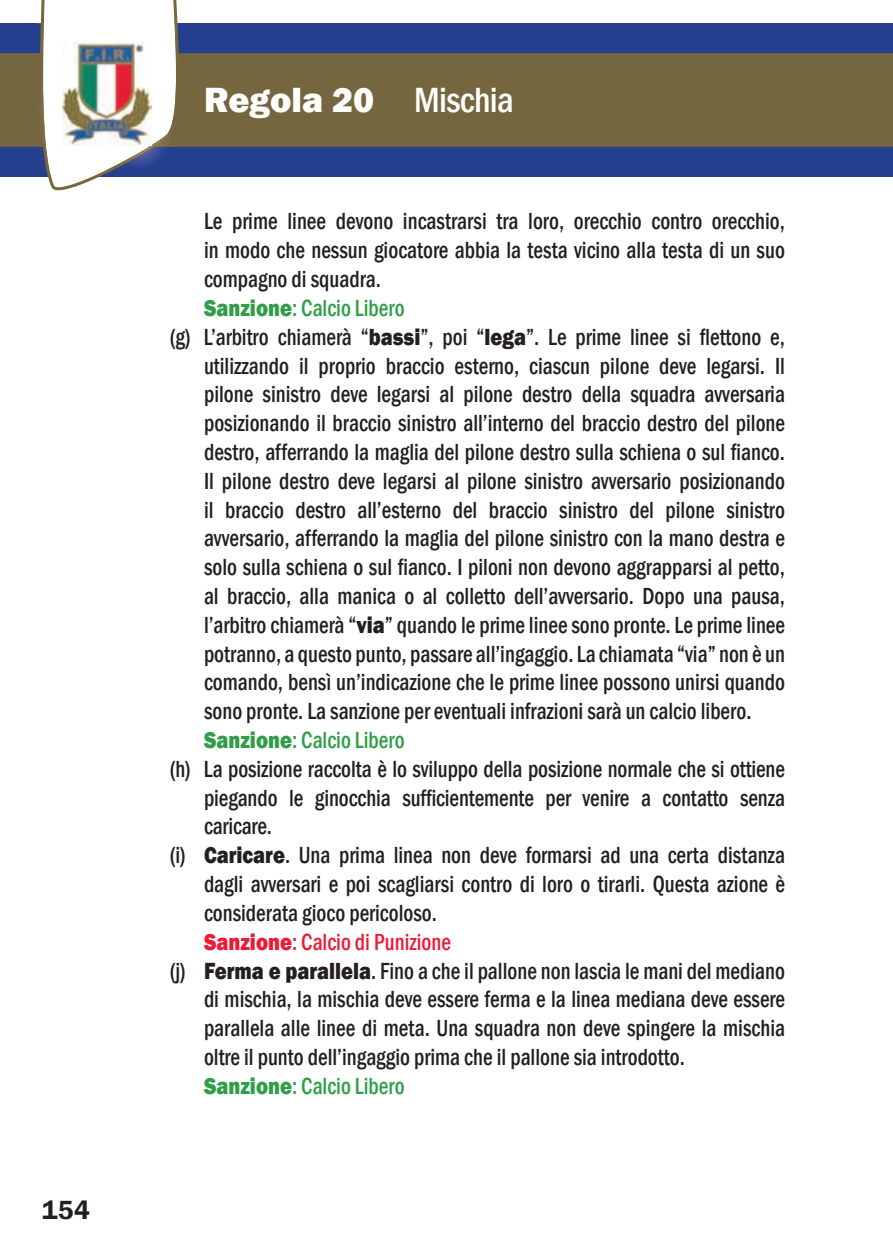
<style>
.page{position:relative;width:893px;height:1259px;background:#fff}
.page>*{position:absolute;margin:0;border:0;box-sizing:border-box;transform-origin:0 0}
.t1{font:800 36px "Franklin Gothic";color:#fff}
.t2{font:600 27px "Franklin Gothic";color:#231f20}
.t3{font:500 condensed 24px "Franklin Gothic";color:#231f20;scale:.9 1}
.t4{font:500 condensed 24px "Franklin Gothic";color:#2e9e48;scale:.9 1}
.t5{font:500 condensed 24px "Franklin Gothic";color:#ed1a33;scale:.9 1}
.s1{font-weight:500;font-stretch:condensed}
.s2{font-weight:800;font-stretch:normal}
</style>
<div class="page">
<div style="left:0;top:23px;width:893px;height:153px;background:#253f8e"></div>
<div style="left:0;top:55px;width:893px;height:90px;background:#75663f"></div>
<hr style="left:0;top:53px;width:893px;height:3px;background:#76683f">
<hr style="left:0;top:144px;width:893px;height:3px;background:#76683f">
<svg style="left:36px;top:0;width:149px;height:191px"></svg>
<img style="left:37px;top:23px;width:3px;height:147px">
<img style="left:37px;top:53px;width:3px;height:94px">
<img style="left:40px;top:18px;width:136px;height:152px">
<img style="left:63px;top:42px;width:88px;height:103px">
<p class="t2" style="left:42px;top:1193px;width:49px">154</p>
<h1 class="t1" style="left:204px;top:76px;width:311px">Regola 20 <span class="s1">Mischia</span></h1>
<p class="t3" style="left:204px;top:206px;width:647px">Le prime linee devono incastrarsi tra loro, orecchio contro orecchio,</p>
<p class="t3" style="left:204px;top:234px;width:647px">in modo che nessun giocatore abbia la testa vicino alla testa di un suo</p>
<p class="t3" style="left:204px;top:263px;width:198px">compagno di squadra.</p>
<p class="t4" style="left:204px;top:292px;width:224px"><span class="s2">Sanzione</span>: Calcio Libero</p>
<p class="t3" style="left:170px;top:321px;width:685px">(g) L’arbitro chiamerà “<span class="s2">bassi</span>”, poi “<span class="s2">lega</span>”. Le prime linee si flettono e,</p>
<p class="t3" style="left:204px;top:350px;width:647px">utilizzando il proprio braccio esterno, ciascun pilone deve legarsi. Il</p>
<p class="t3" style="left:204px;top:378px;width:647px">pilone sinistro deve legarsi al pilone destro della squadra avversaria</p>
<p class="t3" style="left:204px;top:407px;width:647px">posizionando il braccio sinistro all’interno del braccio destro del pilone</p>
<p class="t3" style="left:204px;top:436px;width:647px">destro, afferrando la maglia del pilone destro sulla schiena o sul fianco.</p>
<p class="t3" style="left:204px;top:465px;width:647px">Il pilone destro deve legarsi al pilone sinistro avversario posizionando</p>
<p class="t3" style="left:204px;top:494px;width:647px">il braccio destro all’esterno del braccio sinistro del pilone sinistro</p>
<p class="t3" style="left:204px;top:522px;width:647px">avversario, afferrando la maglia del pilone sinistro con la mano destra e</p>
<p class="t3" style="left:204px;top:551px;width:647px">solo sulla schiena o sul fianco. I piloni non devono aggrapparsi al petto,</p>
<p class="t3" style="left:204px;top:580px;width:647px">al braccio, alla manica o al colletto dell’avversario. Dopo una pausa,</p>
<p class="t3" style="left:204px;top:609px;width:647px">l’arbitro chiamerà “<span class="s2">via</span>” quando le prime linee sono pronte. Le prime linee</p>
<p class="t3" style="left:204px;top:638px;width:647px">potranno, a questo punto, passare all’ingaggio. La chiamata “via” non è un</p>
<p class="t3" style="left:204px;top:666px;width:647px">comando, bensì un’indicazione che le prime linee possono unirsi quando</p>
<p class="t3" style="left:204px;top:695px;width:610px">sono pronte. La sanzione per eventuali infrazioni sarà un calcio libero.</p>
<p class="t4" style="left:204px;top:724px;width:224px"><span class="s2">Sanzione</span>: Calcio Libero</p>
<p class="t3" style="left:170px;top:753px;width:685px">(h) La posizione raccolta è lo sviluppo della posizione normale che si ottiene</p>
<p class="t3" style="left:204px;top:782px;width:647px">piegando le ginocchia sufficientemente per venire a contatto senza</p>
<p class="t3" style="left:204px;top:810px;width:77px">caricare.</p>
<p class="t3" style="left:170px;top:839px;width:685px">(i) <span class="s2">Caricare</span>. Una prima linea non deve formarsi ad una certa distanza</p>
<p class="t3" style="left:204px;top:868px;width:647px">dagli avversari e poi scagliarsi contro di loro o tirarli. Questa azione è</p>
<p class="t3" style="left:204px;top:897px;width:260px">considerata gioco pericoloso.</p>
<p class="t5" style="left:204px;top:926px;width:276px"><span class="s2">Sanzione</span>: Calcio di Punizione</p>
<p class="t3" style="left:170px;top:954px;width:685px">(j) <span class="s2">Ferma e parallela</span>. Fino a che il pallone non lascia le mani del mediano</p>
<p class="t3" style="left:204px;top:983px;width:647px">di mischia, la mischia deve essere ferma e la linea mediana deve essere</p>
<p class="t3" style="left:204px;top:1012px;width:647px">parallela alle linee di meta. Una squadra non deve spingere la mischia</p>
<p class="t3" style="left:204px;top:1041px;width:536px">oltre il punto dell’ingaggio prima che il pallone sia introdotto.</p>
<p class="t4" style="left:204px;top:1070px;width:224px"><span class="s2">Sanzione</span>: Calcio Libero</p>
</div>
